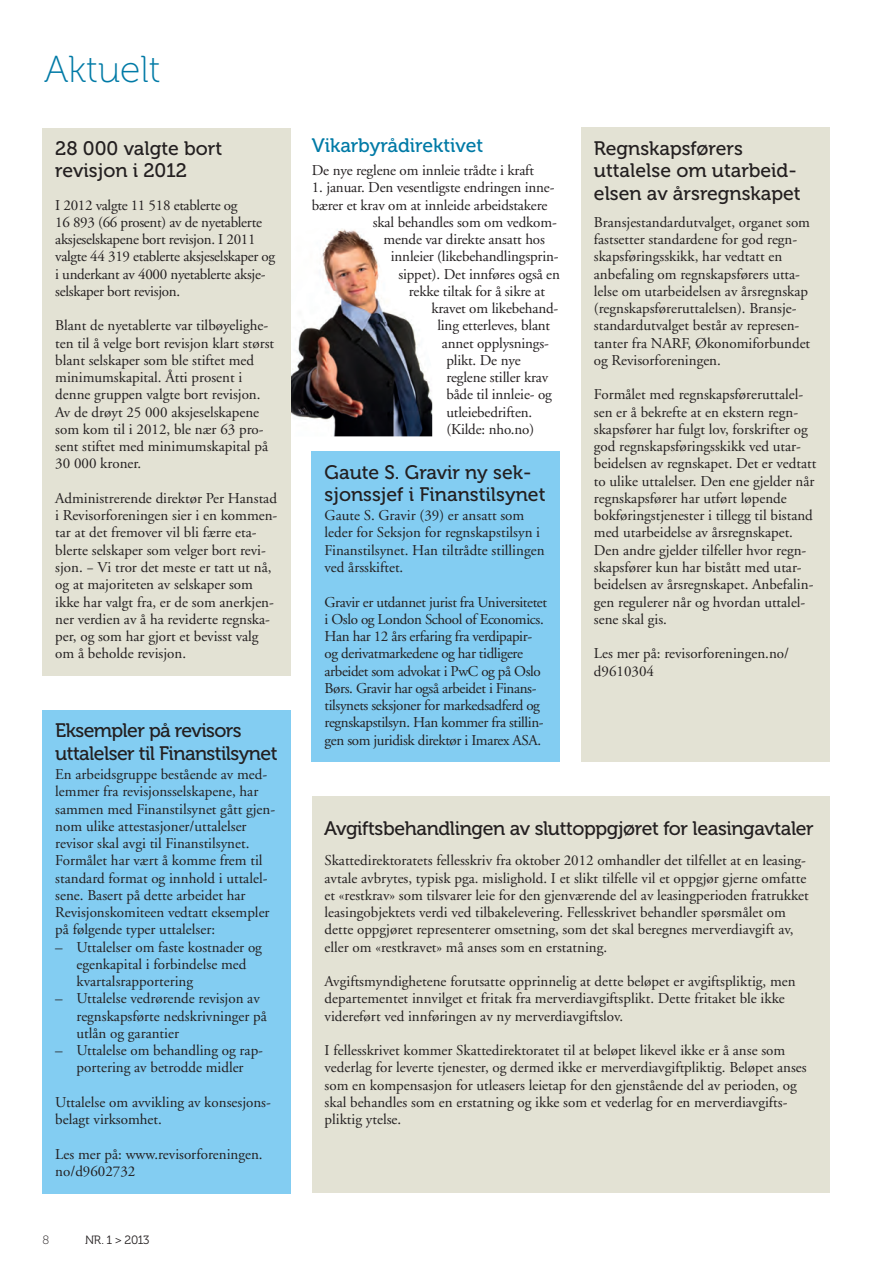
<style>
.page{position:relative;width:893px;height:1263px;background:#fff}
.page>*{position:absolute;margin:0;border:0;box-sizing:border-box;transform-origin:0 0}
.t1{font:37.5px "Museo 100";color:#007aa6}
.t2{font:19.5px/22.5px "Museo 500";letter-spacing:-.01em;color:#231f20}
.t3{font:19.5px/22.5px "Museo 500";letter-spacing:-.03em;color:#231f20}
.t4{font:19.5px "Museo 500";color:#007aa6}
.t5{font:15px/17.2px "Adobe Garamond";color:#231f20}
.t6{font:15px/17.2px "Adobe Garamond";letter-spacing:-.025em;color:#231f20}
.t7{font:15px/17.2px "Adobe Garamond";letter-spacing:-.02em;color:#231f20}
.t8{font:12px "Museo 300";letter-spacing:-.025em;color:#231f20}
.t9{font:12px "Museo 100";color:#231f20}
</style>
<div class="page">
<img style="left:291px;top:229px;width:141px;height:207px">
<div style="left:43px;top:128px;width:248px;height:547px;background:#e3e2d4"></div>
<div style="left:312px;top:451px;width:248px;height:311px;background:#83cdf2"></div>
<div style="left:43px;top:710px;width:248px;height:483px;background:#83cdf2"></div>
<div style="left:312px;top:796px;width:517px;height:397px;background:#e3e2d4"></div>
<div style="left:581px;top:128px;width:248px;height:634px;background:#e3e2d4"></div>
<h1 class="t1" style="left:44px;top:49px;width:118px">Aktuelt</h1>
<h2 class="t2" style="left:55px;top:137px;width:168px">28 000 valgte bort revisjon i 2012</h2>
<p class="t7" style="left:55px;top:197px;width:222px">I 2012 valgte 11 518 etablerte og<br>16 893 (66 prosent) av de nyetablerte aksjeselskapene bort revisjon. I 2011 valgte 44 319 etablerte aksjeselskaper og i underkant av 4000 nyetablerte aksje&shy;selskaper bort revisjon.</p>
<p class="t5" style="left:55px;top:317px;width:220px">Blant de nyetablerte var tilbøyelighe&shy;ten til å velge bort revisjon klart størst blant selskaper som ble stiftet med minimumskapital. Åtti prosent i denne gruppen valgte bort revisjon.<br>Av de drøyt 25 000 aksjeselskapene som kom til i 2012, ble nær 63 pro&shy;sent stiftet med minimumskapital på 30 000 kroner.</p>
<p class="t5" style="left:55px;top:490px;width:224px">Administrerende direktør Per Hanstad i Revisorforeningen sier i en kommen&shy;tar at det fremover vil bli færre eta&shy;blerte selskaper som velger bort revi&shy;sjon. − Vi tror det meste er tatt ut nå, og at majoriteten av selskaper som ikke har valgt fra, er de som anerkjen&shy;ner verdien av å ha reviderte regnska&shy;per, og som har gjort et bevisst valg om å beholde revisjon.</p>
<h2 class="t3" style="left:55px;top:720px;width:224px">Eksempler på revisors uttalelser til Finanstilsynet</h2>
<p class="t5" style="left:55px;top:766px;width:221px">En arbeidsgruppe bestående av med&shy;lemmer fra revisjonsselskapene, har sammen med Finanstilsynet gått gjen&shy;nom ulike attestasjoner/uttalelser revisor skal avgi til Finanstilsynet.<br>Formålet har vært å komme frem til standard format og innhold i uttalel&shy;sene. Basert på dette arbeidet har Revisjonskomiteen vedtatt eksempler på følgende typer uttalelser:</p>
<p class="t5" style="left:77px;top:938px;width:187px;text-indent:-21px">– Uttalelser om faste kostnader og egenkapital i forbindelse med kvartalsrapportering</p>
<p class="t5" style="left:77px;top:990px;width:192px;text-indent:-21px">– Uttalelse vedrørende revisjon av regnskapsførte nedskrivninger på utlån og garantier</p>
<p class="t5" style="left:55px;top:1042px;width:209px;text-align:center">– Uttalelse om behandling og rap&shy;portering av betrodde midler</p>
<p class="t5" style="left:55px;top:1094px;width:217px">Uttalelse om avvikling av konsesjons&shy;belagt virksomhet.</p>
<p class="t5" style="left:55px;top:1145px;width:209px">Les mer på: www.revisorforeningen. no/d9602732</p>
<p class="t9" style="left:43px;top:1233px;width:8px">8</p>
<p class="t8" style="left:85px;top:1233px;width:66px">NR. 1 &gt; 2013</p>
<h2 class="t4" style="left:312px;top:134px;width:173px">Vikarbyrådirektivet</h2>
<p class="t5" style="left:312px;top:162px;width:224px">De nye reglene om innleie trådte i kraft</p>
<p class="t5" style="left:312px;top:179px;width:244px">1. januar. Den vesentligste endringen inne-</p>
<p class="t5" style="left:312px;top:197px;width:237px">bærer et krav om at innleide arbeidstakere</p>
<p class="t5" style="left:373px;top:214px;width:185px">skal behandles som om vedkom-</p>
<p class="t5" style="left:383px;top:231px;width:163px">mende var direkte ansatt hos</p>
<p class="t5" style="left:391px;top:248px;width:169px">innleier (likebehandlingsprin-</p>
<p class="t5" style="left:398px;top:266px;width:163px">sippet). Det innføres også en</p>
<p class="t5" style="left:409px;top:283px;width:138px">rekke tiltak for å sikre at</p>
<p class="t5" style="left:431px;top:300px;width:129px">kravet om likebehand-</p>
<p class="t5" style="left:437px;top:317px;width:114px">ling etterleves, blant</p>
<p class="t5" style="left:442px;top:335px;width:109px">annet opplysnings-</p>
<p class="t5" style="left:446px;top:352px;width:76px">plikt. De nye</p>
<p class="t5" style="left:446px;top:369px;width:103px">reglene stiller krav</p>
<p class="t5" style="left:446px;top:386px;width:107px">både til innleie- og</p>
<p class="t5" style="left:446px;top:404px;width:87px">utleiebedriften.</p>
<p class="t5" style="left:446px;top:421px;width:89px">(Kilde: nho.no)</p>
<h2 class="t2" style="left:325px;top:461px;width:222px">Gaute S. Gravir ny sek&shy;sjonssjef i Finanstilsynet</h2>
<p class="t5" style="left:325px;top:507px;width:221px">Gaute S. Gravir (39) er ansatt som leder for Seksjon for regnskapstilsyn i Finanstilsynet. Han tiltrådte stillingen ved årsskiftet.</p>
<p class="t6" style="left:325px;top:593px;width:224px">Gravir er utdannet jurist fra Universitetet i Oslo og London School of Economics.<br>Han har 12 års erfaring fra verdipapir&shy;og derivatmarkedene og har tidligere arbeidet som advokat i PwC og på Oslo Børs. Gravir har også arbeidet i Finans&shy;tilsynets seksjoner for markedsadferd og regnskapstilsyn. Han kommer fra stillin&shy;gen som juridisk direktør i Imarex ASA.</p>
<h2 class="t2" style="left:594px;top:137px;width:208px">Regnskapsførers uttalelse om utarbeid&shy;elsen av årsregnskapet</h2>
<p class="t5" style="left:594px;top:214px;width:218px">Bransjestandardutvalget, organet som fastsetter standardene for god regn&shy;skapsføringsskikk, har vedtatt en anbefaling om regnskapsførers utta&shy;lelse om utarbeidelsen av årsregnskap (regnskapsføreruttalelsen). Bransje&shy;standardutvalget består av represen&shy;tanter fra NARF, Økonomiforbundet og Revisorforeningen.</p>
<p class="t5" style="left:594px;top:386px;width:224px">Formålet med regnskapsføreruttalel&shy;sen er å bekrefte at en ekstern regn&shy;skapsfører har fulgt lov, forskrifter og god regnskapsføringsskikk ved utar&shy;beidelsen av regnskapet. Det er vedtatt to ulike uttalelser. Den ene gjelder når regnskapsfører har utført løpende bokføringstjenester i tillegg til bistand med utarbeidelse av årsregnskapet.<br>Den andre gjelder tilfeller hvor regn&shy;skapsfører kun har bistått med utar&shy;beidelsen av årsregnskapet. Anbefalin&shy;gen regulerer når og hvordan uttalel&shy;sene skal gis.</p>
<p class="t5" style="left:594px;top:645px;width:197px">Les mer på: revisorforeningen.no/ d9610304</p>
<h2 class="t2" style="left:324px;top:817px;width:491px">Avgiftsbehandlingen av sluttoppgjøret for leasingavtaler</h2>
<p class="t5" style="left:325px;top:852px;width:486px">Skattedirektoratets fellesskriv fra oktober 2012 omhandler det tilfellet at en leasing&shy;avtale avbrytes, typisk pga. mislighold. I et slikt tilfelle vil et oppgjør gjerne omfatte et «restkrav» som tilsvarer leie for den gjenværende del av leasingperioden fratrukket leasingobjektets verdi ved tilbakelevering. Fellesskrivet behandler spørsmålet om dette oppgjøret representerer omsetning, som det skal beregnes merverdiavgift av, eller om «restkravet» må anses som en erstatning.</p>
<p class="t5" style="left:325px;top:973px;width:473px">Avgiftsmyndighetene forutsatte opprinnelig at dette beløpet er avgiftspliktig, men departementet innvilget et fritak fra merverdiavgiftsplikt. Dette fritaket ble ikke videreført ved innføringen av ny merverdiavgiftslov.</p>
<p class="t5" style="left:325px;top:1042px;width:484px">I fellesskrivet kommer Skattedirektoratet til at beløpet likevel ikke er å anse som vederlag for leverte tjenester, og dermed ikke er merverdiavgiftpliktig. Beløpet anses som en kompensasjon for utleasers leietap for den gjenstående del av perioden, og skal behandles som en erstatning og ikke som et vederlag for en merverdiavgifts&shy;pliktig ytelse.</p>
</div>
